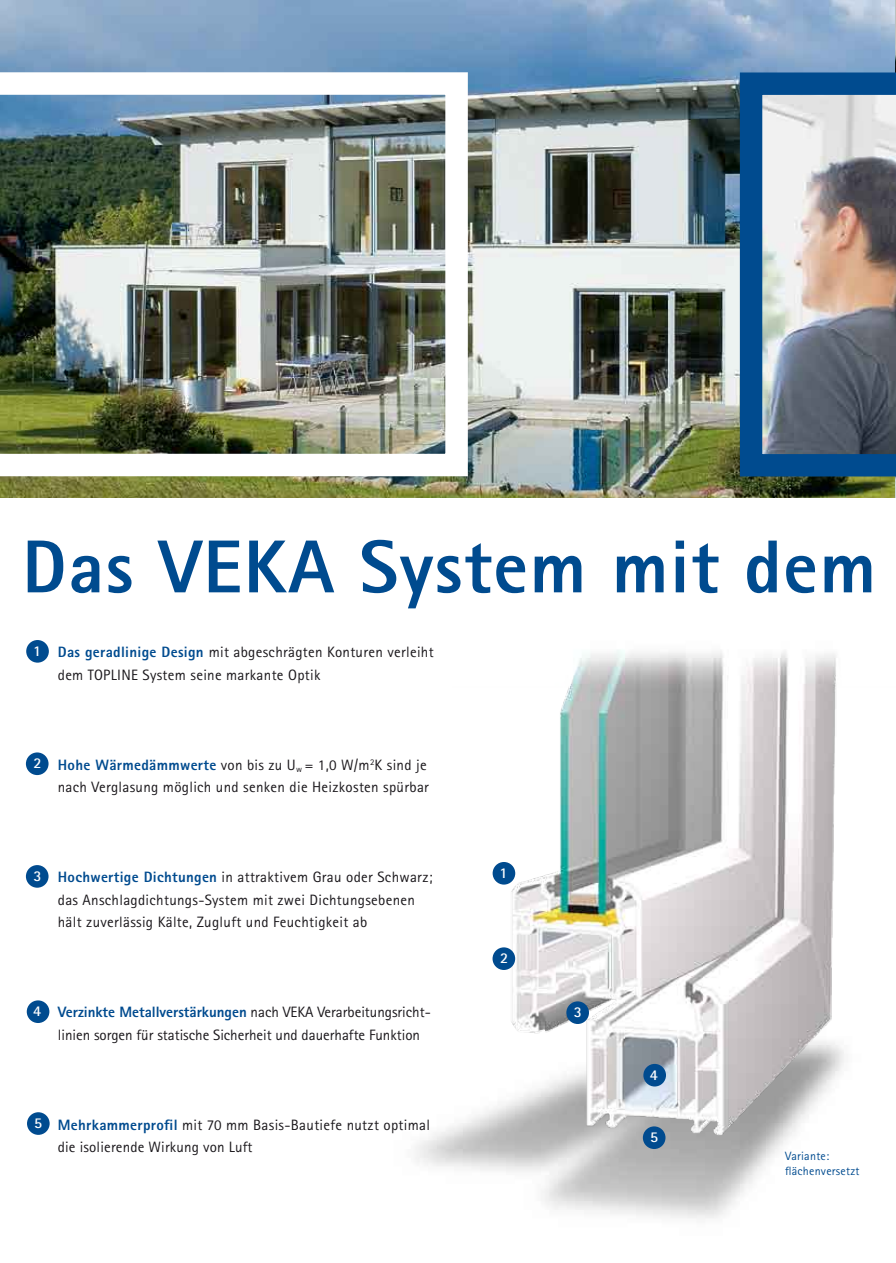
<style>
.page{position:relative;width:896px;height:1263px;background:#fff}
.page>*{position:absolute;margin:0;border:0;box-sizing:border-box;transform-origin:0 0}
.t1{font:800 75px "Rotis Sans Serif";letter-spacing:.02em;color:#004b8f}
.t2{font:15px/22.5px "Rotis Sans Serif";letter-spacing:.02em;color:#1a171b}
.t3{font:15px/22.5px "Rotis Sans Serif";color:#1a171b}
.t4{font:700 15px "Rotis Sans Serif";color:#fff}
.t5{font:12px/15px "Rotis Sans Serif";letter-spacing:.02em;color:#004b8f}
.s1{font-weight:800;color:#004b8f}
</style>
<div class="page">
<img style="left:1px;top:0;width:894px;height:498px">
<hr style="left:0;top:0;width:1px;height:497px;background:#004b8f">
<img style="left:0;top:61px;width:479px;height:426px">
<img style="left:452px;top:650px;width:400px;height:539px">
<div style="left:492px;top:862px;width:23px;height:22px;background:#004b8f;border-radius:50%"></div>
<div style="left:492px;top:947px;width:23px;height:23px;background:#004b8f;border-radius:50%"></div>
<div style="left:566px;top:1001px;width:23px;height:23px;background:#004b8f;border-radius:50%"></div>
<div style="left:642px;top:1126px;width:23px;height:23px;background:#004b8f;border-radius:50%"></div>
<div style="left:26px;top:640px;width:23px;height:23px;background:#004b8f;border-radius:50%"></div>
<div style="left:26px;top:752px;width:23px;height:23px;background:#004b8f;border-radius:50%"></div>
<div style="left:27px;top:1000px;width:22px;height:23px;background:#004b8f;border-radius:50%"></div>
<div style="left:26px;top:865px;width:23px;height:23px;background:#004b8f;border-radius:50%"></div>
<div style="left:27px;top:1112px;width:23px;height:23px;background:#004b8f;border-radius:50%"></div>
<div style="left:643px;top:1064px;width:22px;height:22px;background:#004b8f;border-radius:50%"></div>
<img style="left:739px;top:72px;width:156px;height:404px">
<h1 class="t1" style="left:22px;top:519px;width:855px">Das VEKA System mit dem</h1>
<p class="t4" style="left:33px;top:642px;width:10px">1</p>
<p class="t2" style="left:58px;top:641px;width:377px"><span class="s1">Das geradlinige Design</span> mit abgeschrägten Konturen verleiht dem TOPLINE System seine markante Optik</p>
<p class="t4" style="left:33px;top:753px;width:10px">2</p>
<p class="t2" style="left:58px;top:753px;width:372px"><span class="s1">Hohe Wärmedämmwerte</span> von bis zu U<sub>w</sub> = 1,0 W/m<sup>2</sup>K sind je nach Verglasung möglich und senken die Heizkosten spürbar</p>
<p class="t4" style="left:33px;top:866px;width:10px">3</p>
<p class="t2" style="left:58px;top:866px;width:376px"><span class="s1">Hochwertige Dichtungen</span> in attraktivem Grau oder Schwarz; das Anschlagdichtungs-System mit zwei Dichtungsebenen hält zuverlässig Kälte, Zugluft und Feuchtigkeit ab</p>
<p class="t4" style="left:499px;top:864px;width:10px">1</p>
<p class="t4" style="left:500px;top:948px;width:10px">2</p>
<p class="t4" style="left:33px;top:1002px;width:10px">4</p>
<p class="t3" style="left:58px;top:1001px;width:374px"><span class="s1">Verzinkte Metallverstärkungen</span> nach VEKA Verarbeitungsricht&shy;linien sorgen für statische Sicherheit und dauerhafte Funktion</p>
<p class="t4" style="left:573px;top:1003px;width:10px">3</p>
<p class="t4" style="left:649px;top:1065px;width:10px">4</p>
<p class="t4" style="left:34px;top:1113px;width:10px">5</p>
<p class="t2" style="left:58px;top:1113px;width:373px"><span class="s1">Mehrkammerprofil</span> mit 70 mm Basis-Bautiefe nutzt optimal die isolierende Wirkung von Luft</p>
<p class="t4" style="left:650px;top:1128px;width:10px">5</p>
<p class="t5" style="left:784px;top:1148px;width:76px">Variante: flächenversetzt</p>
</div>
